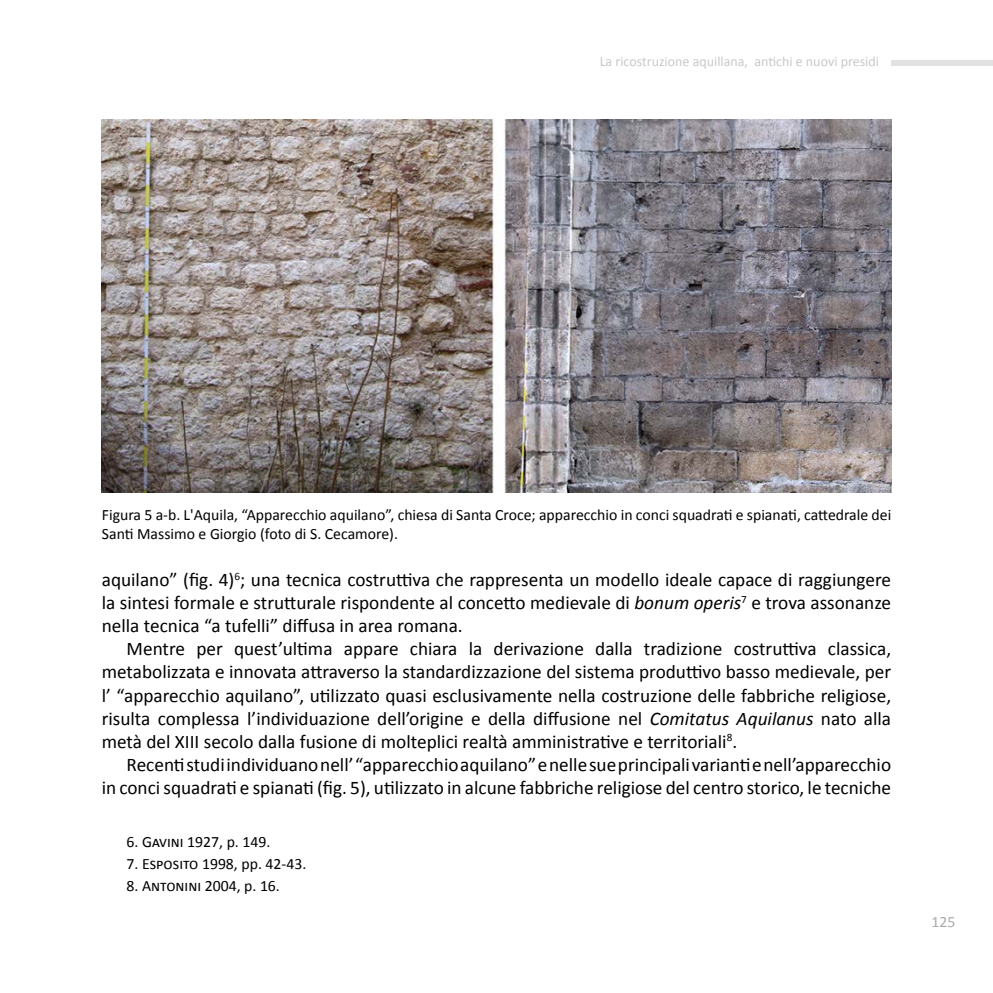
<style>
.page{position:relative;width:993px;height:993px;background:#fff}
.page>*{position:absolute;margin:0;border:0;box-sizing:border-box;transform-origin:0 0}
.t1{font:19.25px/23.1px "Calibri";color:#000;text-align:justify}
.t2{font:15.75px/18.9px "Calibri";color:#000}
.t3{font:15.75px "Calibri";color:#a9abae}
.t4{font:14px "Calibri";color:#c9c9c9}
.s1{font-style:italic}
</style>
<div class="page">
<div style="left:890px;top:61px;width:102px;height:5px;background:#e1e1e1"></div>
<img style="left:102px;top:119px;width:789px;height:373px">
<p class="t4" style="left:599px;top:53px;width:281px">La ricostruzione aquillana, antichi e nuovi presidi</p>
<p class="t2" style="left:102px;top:505px;width:790px">Figura 5 a-b. L'Aquila, “Apparecchio aquilano”, chiesa di Santa Croce; apparecchio in conci squadrati e spianati, cattedrale dei<br>Santi Massimo e Giorgio (foto di S. Cecamore).</p>
<p class="t1" style="left:102px;top:568px;width:790px">aquilano” (fig. 4)<sup>6</sup>; una tecnica costruttiva che rappresenta un modello ideale capace di raggiungere la sintesi formale e strutturale rispondente al concetto medievale di <span class="s1">bonum operis</span><sup>7</sup> e trova assonanze nella tecnica “a tufelli” diffusa in area romana.</p>
<p class="t1" style="left:102px;top:637px;width:790px;text-indent:25px">Mentre per quest’ultima appare chiara la derivazione dalla tradizione costruttiva classica, metabolizzata e innovata attraverso la standardizzazione del sistema produttivo basso medievale, per l’ “apparecchio aquilano”, utilizzato quasi esclusivamente nella costruzione delle fabbriche religiose, risulta complessa l’individuazione dell’origine e della diffusione nel <span class="s1">Comitatus Aquilanus</span> nato alla metà del XIII secolo dalla fusione di molteplici realtà amministrative e territoriali<sup>8</sup>.</p>
<p class="t1" style="left:102px;top:752px;width:790px;text-align:right">Recenti studi individuano nell’ “apparecchio aquilano” e nelle sue principali varianti e nell’apparecchio<br>in conci squadrati e spianati (fig. 5), utilizzato in alcune fabbriche religiose del centro storico, le tecniche</p>
<p class="t2" style="left:126px;top:832px;width:145px">6. Gavini 1927, p. 149.</p>
<p class="t2" style="left:126px;top:854px;width:181px">7. Esposito 1998, pp. 42-43.</p>
<p class="t2" style="left:126px;top:876px;width:155px">8. Antonini 2004, p. 16.</p>
<p class="t3" style="left:931px;top:911px;width:25px">125</p>
</div>
